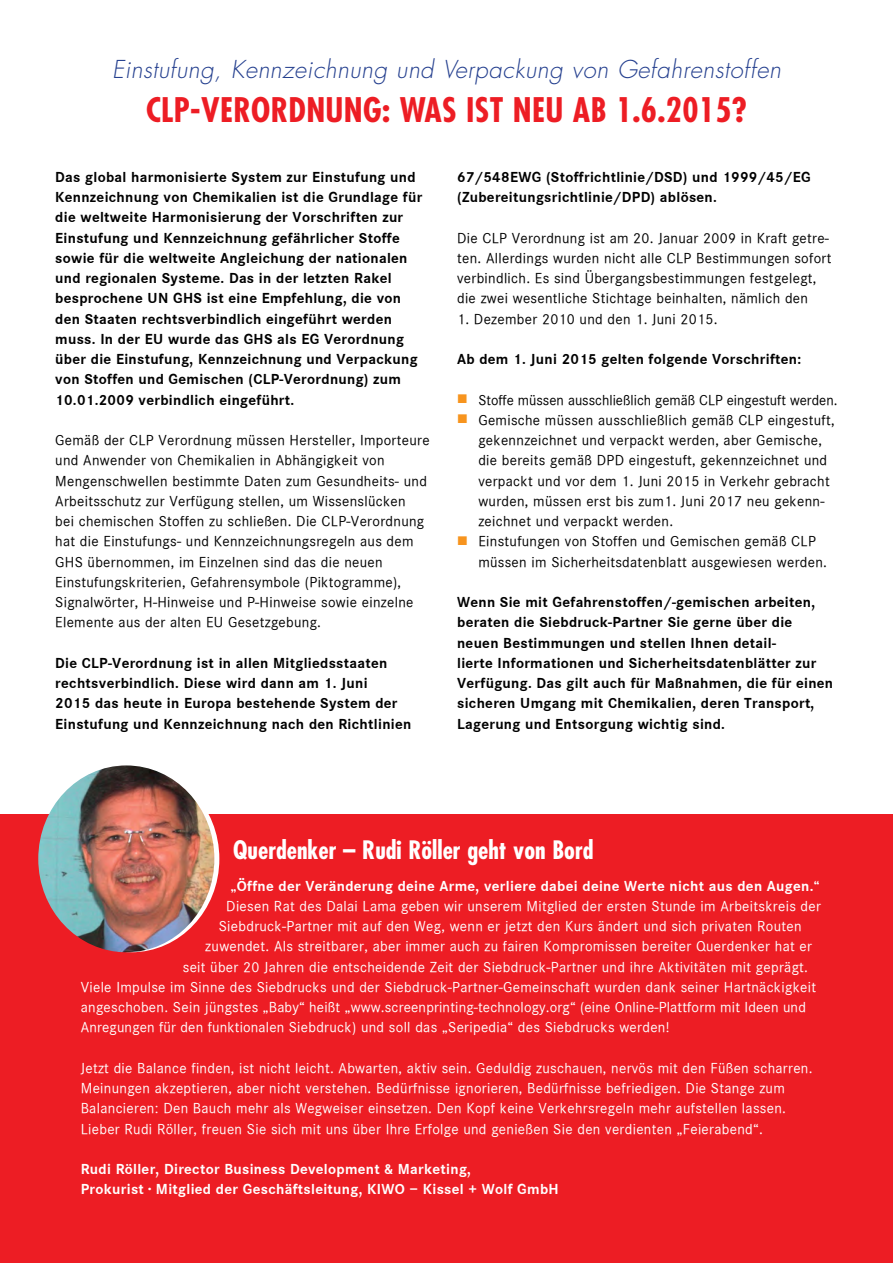
<style>
.page{position:relative;width:893px;height:1263px;background:#fff}
.page>*{position:absolute;margin:0;border:0;box-sizing:border-box;transform-origin:0 0}
.t1{font:700 condensed 33px "Futura";letter-spacing:.01em;color:#ed1d24}
.t2{font:700 condensed 24.75px "Futura";color:#fff}
.t3{font:italic 300 24px "Futura";letter-spacing:.02em;color:#25408f}
.t4{font:15px/20.2px "Corporate S Bold";letter-spacing:.02em;color:#000}
.t5{font:15px/20.2px "Corporate S";letter-spacing:.02em;color:#000}
.t6{font:15px/20.2px "Corporate S";letter-spacing:.02em;color:#fff}
.t7{font:15px/20.2px "Corporate S Bold";letter-spacing:.02em;color:#fff}
</style>
<div class="page">
<div style="left:0;top:814px;width:893px;height:449px;background:#ed1d24"></div>
<img style="left:38px;top:765px;width:176px;height:187px">
<h3 class="t3" style="left:112px;top:55px;width:670px">Einstufung, Kennzeichnung und Verpackung von Gefahrenstoffen</h3>
<h1 class="t1" style="left:146px;top:89px;width:602px">CLP-VERORDNUNG: WAS IST NEU AB 1.6.2015?</h1>
<p class="t4" style="left:55px;top:167px;width:369px">Das global harmonisierte System zur Einstufung und Kennzeichnung von Chemikalien ist die Grundlage für die weltweite Harmonisierung der Vorschriften zur Einstufung und Kennzeichnung gefährlicher Stoffe sowie für die weltweite Angleichung der nationalen und regionalen Systeme. Das in der letzten Rakel besprochene UN GHS ist eine Empfehlung, die von den Staaten rechtsverbindlich eingeführt werden muss. In der EU wurde das GHS als EG Verordnung über die Einstufung, Kennzeichnung und Verpackung von Stoffen und Gemischen (CLP-Verordnung) zum 10.01.2009 verbindlich eingeführt.</p>
<p class="t5" style="left:55px;top:430px;width:376px">Gemäß der CLP Verordnung müssen Hersteller, Importeure und Anwender von Chemikalien in Abhängigkeit von Mengenschwellen bestimmte Daten zum Gesundheits- und Arbeitsschutz zur Verfügung stellen, um Wissenslücken<br>bei chemischen Stoffen zu schließen. Die CLP-Verordnung hat die Einstufungs- und Kennzeichnungsregeln aus dem GHS übernommen, im Einzelnen sind das die neuen Einstufungskriterien, Gefahrensymbole (Piktogramme), Signalwörter, H-Hinweise und P-Hinweise sowie einzelne Elemente aus der alten EU Gesetzgebung.</p>
<p class="t4" style="left:55px;top:653px;width:358px">Die CLP-Verordnung ist in allen Mitgliedsstaaten rechtsverbindlich. Diese wird dann am 1. Juni<br>2015 das heute in Europa bestehende System der Einstufung und Kennzeichnung nach den Richtlinien</p>
<p class="t4" style="left:457px;top:167px;width:355px">67/548EWG (Stoffrichtlinie/DSD) und 1999/45/EG (Zubereitungsrichtlinie/DPD) ablösen.</p>
<p class="t5" style="left:457px;top:228px;width:376px">Die CLP Verordnung ist am 20. Januar 2009 in Kraft getre&shy;ten. Allerdings wurden nicht alle CLP Bestimmungen sofort verbindlich. Es sind Übergangsbestimmungen festgelegt, die zwei wesentliche Stichtage beinhalten, nämlich den</p>
<p class="t5" style="left:457px;top:309px;width:262px">1. Dezember 2010 und den 1. Juni 2015.</p>
<p class="t4" style="left:457px;top:349px;width:346px">Ab dem 1. Juni 2015 gelten folgende Vorschriften:</p>
<p class="t5" style="left:478px;top:390px;width:361px">Stoffe müssen ausschließlich gemäß CLP eingestuft werden.<br>Gemische müssen ausschließlich gemäß CLP eingestuft, gekennzeichnet und verpackt werden, aber Gemische, die bereits gemäß DPD eingestuft, gekennzeichnet und verpackt und vor dem 1. Juni 2015 in Verkehr gebracht wurden, müssen erst bis zum1. Juni 2017 neu gekenn&shy;zeichnet und verpackt werden.<br>Einstufungen von Stoffen und Gemischen gemäß CLP müssen im Sicherheitsdatenblatt ausgewiesen werden.</p>
<p class="t4" style="left:457px;top:592px;width:377px">Wenn Sie mit Gefahrenstoffen/-gemischen arbeiten, beraten die Siebdruck-Partner Sie gerne über die neuen Bestimmungen und stellen Ihnen detail-<br>lierte Informationen und Sicherheitsdatenblätter zur Verfügung. Das gilt auch für Maßnahmen, die für einen sicheren Umgang mit Chemikalien, deren Transport, Lagerung und Entsorgung wichtig sind.</p>
<h2 class="t2" style="left:233px;top:834px;width:362px">Querdenker – Rudi Röller geht von Bord</h2>
<p class="t7" style="left:231px;top:876px;width:590px">„Öffne der Veränderung deine Arme, verliere dabei deine Werte nicht aus den Augen.“</p>
<p class="t6" style="left:226px;top:896px;width:596px">Diesen Rat des Dalai Lama geben wir unserem Mitglied der ersten Stunde im Arbeitskreis der</p>
<p class="t6" style="left:219px;top:916px;width:584px">Siebdruck-Partner mit auf den Weg, wenn er jetzt den Kurs ändert und sich privaten Routen</p>
<p class="t6" style="left:205px;top:936px;width:608px">zuwendet. Als streitbarer, aber immer auch zu fairen Kompromissen bereiter Querdenker hat er</p>
<p class="t6" style="left:183px;top:957px;width:627px">seit über 20 Jahren die entscheidende Zeit der Siebdruck-Partner und ihre Aktivitäten mit geprägt.</p>
<p class="t6" style="left:81px;top:977px;width:737px">Viele Impulse im Sinne des Siebdrucks und der Siebdruck-Partner-Gemeinschaft wurden dank seiner Hartnäckigkeit</p>
<p class="t6" style="left:81px;top:997px;width:727px">angeschoben. Sein jüngstes „Baby“ heißt „www.screenprinting-technology.org“ (eine Online-Plattform mit Ideen und</p>
<p class="t6" style="left:81px;top:1017px;width:590px">Anregungen für den funktionalen Siebdruck) und soll das „Seripedia“ des Siebdrucks werden!</p>
<p class="t6" style="left:81px;top:1058px;width:733px">Jetzt die Balance finden, ist nicht leicht. Abwarten, aktiv sein. Geduldig zuschauen, nervös mit den Füßen scharren.<br>Meinungen akzeptieren, aber nicht verstehen. Bedürfnisse ignorieren, Bedürfnisse befriedigen. Die Stange zum Balancieren: Den Bauch mehr als Wegweiser einsetzen. Den Kopf keine Verkehrsregeln mehr aufstellen lassen.<br>Lieber Rudi Röller, freuen Sie sich mit uns über Ihre Erfolge und genießen Sie den verdienten „Feierabend“.</p>
<p class="t7" style="left:81px;top:1159px;width:479px">Rudi Röller, Director Business Development &amp; Marketing,<br>Prokurist · Mitglied der Geschäftsleitung, KIWO – Kissel + Wolf GmbH</p>
</div>
